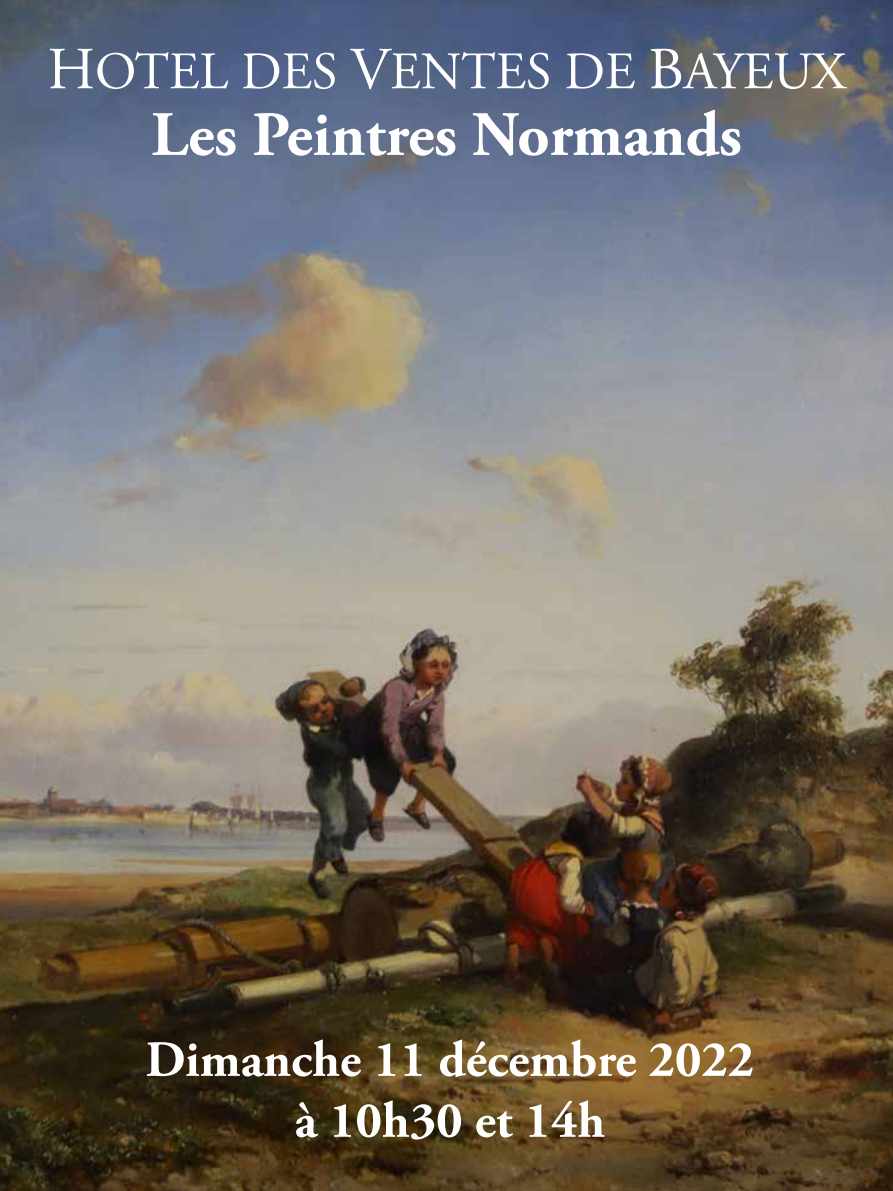
<style>
.page{position:relative;width:893px;height:1191px;background:#fff}
.page>*{position:absolute;margin:0;border:0;box-sizing:border-box;transform-origin:0 0}
.t1{font:700 63px "Adobe Garamond Pro";color:#fff}
.t2{font:52.5px "Adobe Garamond Pro";color:#fff}
.t3{font:700 50.75px/60.9px "Adobe Garamond Pro";color:#fff;text-align:center}
.s1{font-size:59.5px}
</style>
<div class="page">
<img style="left:0;top:0;width:893px;height:1191px">
<p class="t2" style="left:47px;top:40px;width:799px"><span class="s1">H</span>OTEL DES <span class="s1">V</span>ENTES DE <span class="s1">B</span>AYEUX</p>
<p class="t1" style="left:151px;top:98px;width:592px">Les Peintres Normands</p>
<p class="t3" style="left:146px;top:1030px;width:610px">Dimanche 11 décembre 2022 à 10h30 et 14h</p>
</div>
